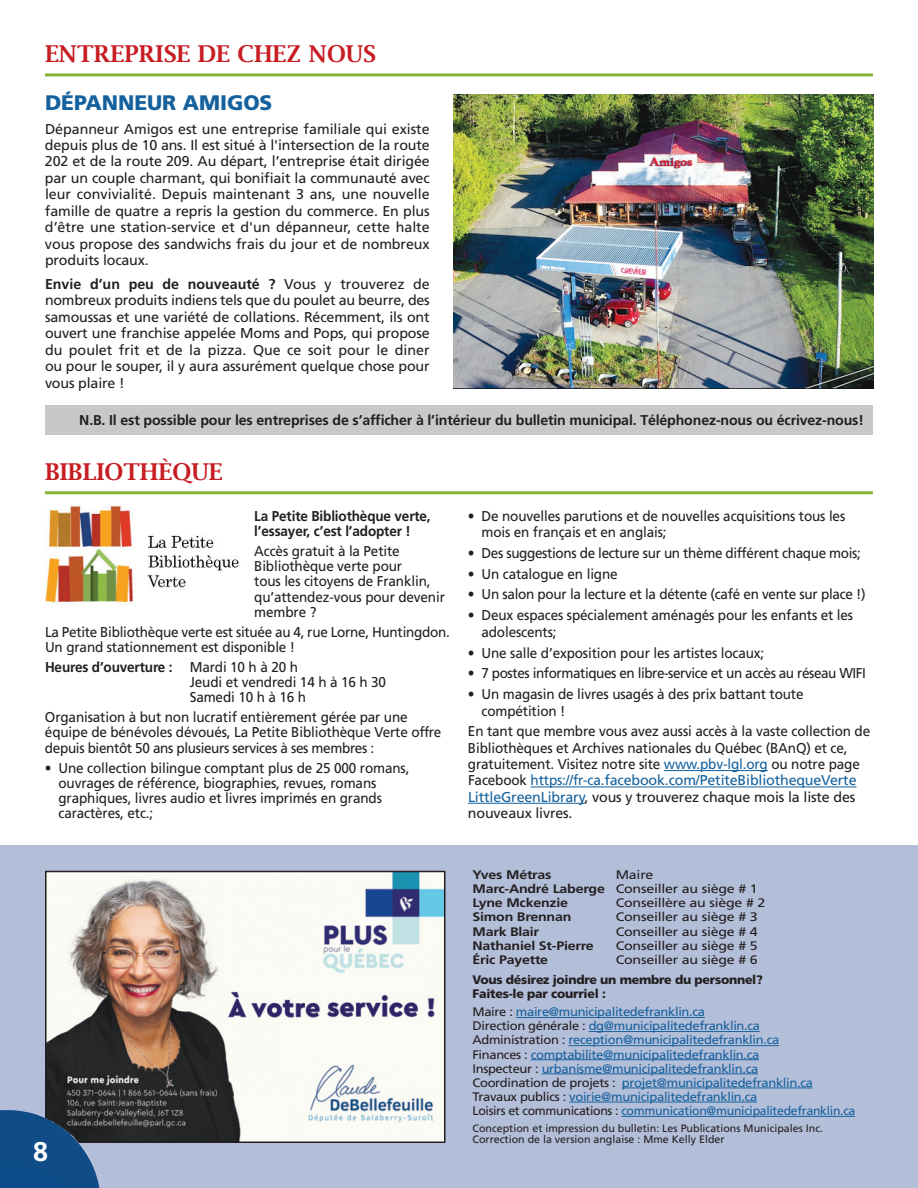
<style>
.page{position:relative;width:918px;height:1188px;background:#fff}
.page>*{position:absolute;margin:0;border:0;box-sizing:border-box;transform-origin:0 0}
.t1{font:700 27px "Frutiger";color:#fff}
.t2{font:600 23.25px "Lucida Bright";color:#c71c22}
.t3{font:900 21px "Frutiger";color:#15619d}
.t4{font:14.25px/15.3px "Frutiger";letter-spacing:-.01em;color:#231f20;scale:.95 1}
.t5{font:14.25px/16.5px "Frutiger";letter-spacing:-.01em;color:#231f20;text-align:justify}
.t6{font:14.25px "Frutiger";letter-spacing:-.03em;color:#231f20;scale:.95 1}
.t7{font:700 14.25px/15.3px "Frutiger";letter-spacing:-.01em;color:#231f20;scale:.95 1}
.t8{font:700 14.1px "Frutiger";letter-spacing:-.01em;color:#231f20}
.t9{font:12.3px/14.1px "Frutiger";letter-spacing:-.025em;color:#15619d;scale:1.05 1}
.t10{font:700 12.3px/14.1px "Frutiger";letter-spacing:-.015em;color:#231f20;scale:1.15 1}
.t11{font:12.3px "Frutiger";letter-spacing:-.015em;color:#231f20;scale:1.15 1}
.t12{font:900 12.3px/14.1px "Frutiger";letter-spacing:-.02em;color:#231f20}
.t13{font:10.65px/11.1px "Frutiger";color:#231f20}
.s1{font-weight:700}
.s2{color:#15619d}
.s3{font-weight:400}
.s4{color:#231f20}
</style>
<div class="page">
<div style="left:0;top:845px;width:918px;height:343px;background:#b3bed9"></div>
<img style="left:48px;top:874px;width:395px;height:266px">
<div style="left:45px;top:871px;width:401px;height:272px;border:2px solid #231f20"></div>
<hr style="left:516px;top:1017px;width:189px;height:1px;background:#15619d">
<hr style="left:589px;top:1031px;width:171px;height:1px;background:#15619d">
<hr style="left:568px;top:1045px;width:211px;height:1px;background:#15619d">
<hr style="left:531px;top:1059px;width:228px;height:1px;background:#15619d">
<hr style="left:542px;top:1074px;width:216px;height:1px;background:#15619d">
<hr style="left:622px;top:1088px;width:191px;height:1px;background:#15619d">
<hr style="left:569px;top:1102px;width:188px;height:1px;background:#15619d">
<hr style="left:621px;top:1116px;width:234px;height:1px;background:#15619d">
<hr style="left:45px;top:73px;width:828px;height:3px;background:#87b237">
<hr style="left:45px;top:491px;width:828px;height:3px;background:#87b237">
<img style="left:453px;top:94px;width:420px;height:295px">
<div style="left:45px;top:406px;width:828px;height:29px;background:#c7c8ca"></div>
<img style="left:0;top:1110px;width:100px;height:78px">
<hr style="left:664px;top:770px;width:104px;height:1px;background:#15619d">
<hr style="left:531px;top:787px;width:73px;height:1px;background:#15619d">
<hr style="left:604px;top:787px;width:252px;height:1px;background:#15619d">
<hr style="left:468px;top:803px;width:117px;height:1px;background:#15619d">
<img style="left:45px;top:504px;width:194px;height:100px">
<h2 class="t2" style="left:45px;top:40px;width:333px">ENTREPRISE DE CHEZ NOUS</h2>
<h3 class="t3" style="left:45px;top:94px;width:229px">DÉPANNEUR AMIGOS</h3>
<p class="t5" style="left:45px;top:121px;width:386px">Dépanneur Amigos est une entreprise familiale qui existe depuis plus de 10 ans. Il est situé à l'intersection de la route 202 et de la route 209. Au départ, l’entreprise était dirigée par un couple charmant, qui bonifiait la communauté avec leur convivialité. Depuis maintenant 3 ans, une nouvelle famille de quatre a repris la gestion du commerce. En plus d’être une station-service et d'un dépanneur, cette halte vous propose des sandwichs frais du jour et de nombreux produits locaux.</p>
<p class="t5" style="left:45px;top:277px;width:386px"><span class="s1">Envie d’un peu de nouveauté ?</span> Vous y trouverez de nombreux produits indiens tels que du poulet au beurre, des samoussas et une variété de collations. Récemment, ils ont ouvert une franchise appelée Moms and Pops, qui propose du poulet frit et de la pizza. Que ce soit pour le diner ou pour le souper, il y aura assurément quelque chose pour vous plaire !</p>
<p class="t8" style="left:79px;top:414px;width:786px">N.B. Il est possible pour les entreprises de s’afficher à l’intérieur du bulletin municipal. Téléphonez-nous ou écrivez-nous!</p>
<h2 class="t2" style="left:45px;top:458px;width:179px">BIBLIOTHÈQUE</h2>
<p class="t7" style="left:254px;top:509px;width:187px">La Petite Bibliothèque verte, l’essayer, c’est l’adopter !</p>
<p class="t4" style="left:254px;top:544px;width:202px">Accès gratuit à la Petite<br>Bibliothèque verte pour<br>tous les citoyens de Franklin, qu’attendez-vous pour devenir membre ?</p>
<p class="t4" style="left:45px;top:625px;width:428px">La Petite Bibliothèque verte est située au 4, rue Lorne, Huntingdon.<br>Un grand stationnement est disponible !</p>
<p class="t4" style="left:190px;top:660px;width:208px;text-indent:-145px"><span class="s1">Heures d’ouverture :</span> Mardi 10 h à 20 h<br>Jeudi et vendredi 14 h à 16 h 30<br>Samedi 10 h à 16 h</p>
<p class="t4" style="left:45px;top:711px;width:419px">Organisation à but non lucratif entièrement gérée par une équipe de bénévoles dévoués, La Petite Bibliothèque Verte offre depuis bientôt 50 ans plusieurs services à ses membres :</p>
<p class="t4" style="left:58px;top:761px;width:371px;text-indent:-13px">• Une collection bilingue comptant plus de 25 000 romans, ouvrages de référence, biographies, revues, romans graphiques, livres audio et livres imprimés en grands caractères, etc.;</p>
<p class="t4" style="left:481px;top:509px;width:384px;line-height:16.4px;text-indent:-13px">• De nouvelles parutions et de nouvelles acquisitions tous les mois en français et en anglais;</p>
<p class="t4" style="left:468px;top:546px;width:415px">• Des suggestions de lecture sur un thème différent chaque mois;</p>
<p class="t4" style="left:468px;top:567px;width:159px">• Un catalogue en ligne</p>
<p class="t4" style="left:468px;top:588px;width:420px">• Un salon pour la lecture et la détente (café en vente sur place !)</p>
<p class="t4" style="left:481px;top:608px;width:393px;line-height:16.4px;text-indent:-13px">• Deux espaces spécialement aménagés pour les enfants et les adolescents;</p>
<p class="t4" style="left:468px;top:646px;width:313px">• Une salle d’exposition pour les artistes locaux;</p>
<p class="t6" style="left:468px;top:668px;width:420px">• 7 postes informatiques en libre-service et un accès au réseau WIFI</p>
<p class="t4" style="left:481px;top:687px;width:341px;line-height:16.4px;text-indent:-13px">• Un magasin de livres usagés à des prix battant toute compétition !</p>
<p class="t4" style="left:468px;top:724px;width:425px;line-height:16.4px">En tant que membre vous avez aussi accès à la vaste collection de Bibliothèques et Archives nationales du Québec (BAnQ) et ce, gratuitement. Visitez notre site <span class="s2">www.pbv-lgl.org</span> ou notre page Facebook <span class="s2">https://fr-ca.facebook.com/PetiteBibliothequeVerte LittleGreenLibrary</span>, vous y trouverez chaque mois la liste des nouveaux livres.</p>
<h1 class="t1" style="left:33px;top:1141px;width:17px">8</h1>
<p class="t10" style="left:473px;top:869px;width:70px">Yves Métras</p>
<p class="t10" style="left:473px;top:869px;width:249px;text-indent:143px"><span class="s3">Maire<br></span>Marc-André Laberge <span class="s3">Conseiller au siège # 1<br></span>Lyne Mckenzie</p>
<p class="t11" style="left:616px;top:898px;width:132px">Conseillère au siège # 2</p>
<p class="t10" style="left:473px;top:911px;width:87px">Simon Brennan</p>
<p class="t11" style="left:616px;top:912px;width:125px">Conseiller au siège # 3</p>
<p class="t10" style="left:473px;top:925px;width:59px">Mark Blair</p>
<p class="t11" style="left:616px;top:926px;width:125px">Conseiller au siège # 4</p>
<p class="t10" style="left:473px;top:939px;width:107px">Nathaniel St-Pierre</p>
<p class="t11" style="left:616px;top:940px;width:125px">Conseiller au siège # 5</p>
<p class="t10" style="left:473px;top:953px;width:67px">Éric Payette</p>
<p class="t11" style="left:616px;top:955px;width:125px">Conseiller au siège # 6</p>
<p class="t12" style="left:472px;top:973px;width:292px">Vous désirez joindre un membre du personnel?<br>Faites-le par courriel :</p>
<p class="t9" style="left:472px;top:1006px;width:366px"><span class="s4">Maire :</span> maire@municipalitedefranklin.ca<br><span class="s4">Direction générale :</span> dg@municipalitedefranklin.ca<br><span class="s4">Administration :</span> reception@municipalitedefranklin.ca<br><span class="s4">Finances :</span> comptabilite@municipalitedefranklin.ca<br><span class="s4">Inspecteur :</span> urbanisme@municipalitedefranklin.ca<br><span class="s4">Coordination de projets :</span> projet@municipalitedefranklin.ca <span class="s4">Travaux publics :</span> voirie@municipalitedefranklin.ca<br><span class="s4">Loisirs et communications :</span> communication@municipalitedefranklin.ca</p>
<p class="t13" style="left:472px;top:1124px;width:352px">Conception et impression du bulletin: Les Publications Municipales Inc.<br>Correction de la version anglaise : Mme Kelly Elder</p>
</div>
